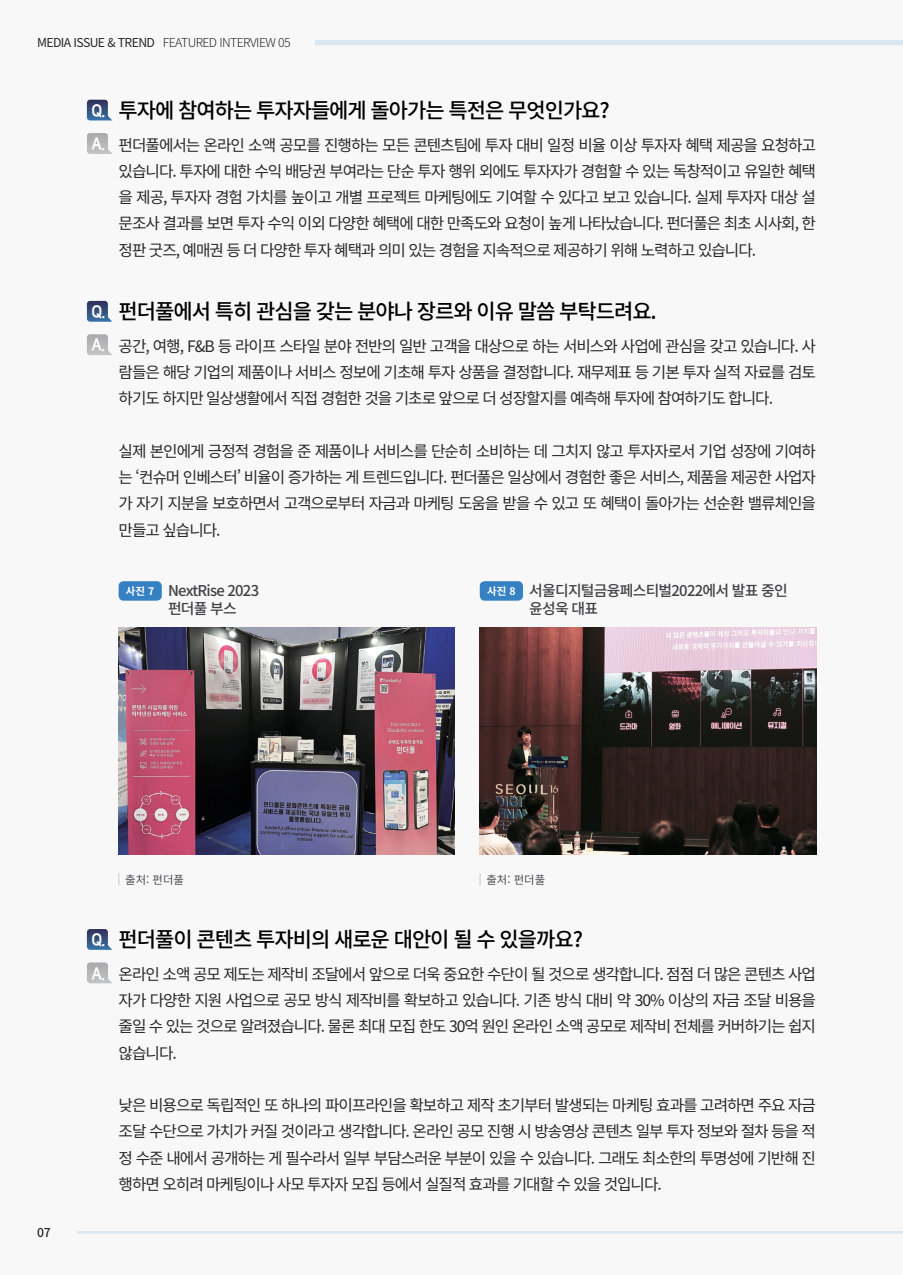
<style>
.page{position:relative;width:903px;height:1275px;background:#f8f8f9}
.page>*{position:absolute;margin:0;border:0;box-sizing:border-box;transform-origin:0 0}
.t1{font:500 21px "Noto Sans CJ Kkr";letter-spacing:-.05em;color:#000}
.t2{font:15.75px/26.2px "Noto Sans CJ Kkr";letter-spacing:-.065em;color:#292829;text-align:justify}
.t3{font:500 14.88px/17.5px "Noto Sans KR";letter-spacing:-.05em;color:#414042}
.t4{font:300 12.25px "Noto Sans CJ Kkr";letter-spacing:-.05em;color:#292829}
.t5{font:500 12.25px "Noto Sans CJ Kkr";color:#292829}
.t6{font:11.38px "Noto Sans CJ Kkr";color:#4d4d4f}
.s1{font-weight:400}
.s2{font-family:"Nanum Square EB";font-weight:400;font-size:16.8px;color:#fff}
.s3{font-family:"Nanum Square EB";font-size:16.8px;color:#fff}
.s4{font-weight:700;font-size:10.5px;color:#fff}
</style>
<div class="page">
<div style="left:315px;top:40px;width:588px;height:5px;background:#dae7f0"></div>
<svg style="left:87px;top:100px;width:25px;height:20px"></svg>
<svg style="left:87px;top:133px;width:25px;height:21px"></svg>
<svg style="left:87px;top:301px;width:25px;height:21px"></svg>
<svg style="left:87px;top:334px;width:25px;height:21px"></svg>
<div style="left:119px;top:581px;width:43px;height:20px;background:#3581c3;border-radius:5px"></div>
<svg style="left:119px;top:873px;width:1px;height:12px"></svg>
<div style="left:480px;top:581px;width:43px;height:20px;background:#3581c3;border-radius:5px"></div>
<img style="left:119px;top:627px;width:336px;height:228px">
<img style="left:480px;top:627px;width:336px;height:228px">
<svg style="left:480px;top:873px;width:1px;height:12px"></svg>
<svg style="left:87px;top:929px;width:25px;height:21px"></svg>
<svg style="left:87px;top:962px;width:25px;height:21px"></svg>
<hr style="left:77px;top:1231px;width:826px;height:3px;background:#dae7f0">
<p class="t4" style="left:37px;top:36px;width:255px"><span class="s1">MEDIA ISSUE &amp; TREND</span> FEATURED INTERVIEW 05</p>
<h1 class="t1" style="left:91px;top:99px;width:520px"><span class="s2">Q.</span> 투자에 참여하는 투자자들에게 돌아가는 특전은 무엇인가요?</h1>
<p class="t2" style="left:119px;top:132px;width:699px;text-indent:-27px"><span class="s3">A.</span> 펀더풀에서는 온라인 소액 공모를 진행하는 모든 콘텐츠팀에 투자 대비 일정 비율 이상 투자자 혜택 제공을 요청하고 있습니다. 투자에 대한 수익 배당권 부여라는 단순 투자 행위 외에도 투자자가 경험할 수 있는 독창적이고 유일한 혜택 을 제공, 투자자 경험 가치를 높이고 개별 프로젝트 마케팅에도 기여할 수 있다고 보고 있습니다. 실제 투자자 대상 설 문조사 결과를 보면 투자 수익 이외 다양한 혜택에 대한 만족도와 요청이 높게 나타났습니다. 펀더풀은 최초 시사회, 한 정판 굿즈, 예매권 등 더 다양한 투자 혜택과 의미 있는 경험을 지속적으로 제공하기 위해 노력하고 있습니다.</p>
<h1 class="t1" style="left:91px;top:300px;width:567px"><span class="s2">Q.</span> 펀더풀에서 특히 관심을 갖는 분야나 장르와 이유 말씀 부탁드려요.</h1>
<p class="t2" style="left:119px;top:333px;width:699px;text-indent:-27px"><span class="s3">A.</span> 공간, 여행, F&amp;B 등 라이프 스타일 분야 전반의 일반 고객을 대상으로 하는 서비스와 사업에 관심을 갖고 있습니다. 사 람들은 해당 기업의 제품이나 서비스 정보에 기초해 투자 상품을 결정합니다. 재무제표 등 기본 투자 실적 자료를 검토 하기도 하지만 일상생활에서 직접 경험한 것을 기초로 앞으로 더 성장할지를 예측해 투자에 참여하기도 합니다.</p>
<p class="t2" style="left:119px;top:438px;width:699px">실제 본인에게 긍정적 경험을 준 제품이나 서비스를 단순히 소비하는 데 그치지 않고 투자자로서 기업 성장에 기여하 는 ‘컨슈머 인베스터’ 비율이 증가하는 게 트렌드입니다. 펀더풀은 일상에서 경험한 좋은 서비스, 제품을 제공한 사업자 가 자기 지분을 보호하면서 고객으로부터 자금과 마케팅 도움을 받을 수 있고 또 혜택이 돌아가는 선순환 밸류체인을 만들고 싶습니다.</p>
<p class="t3" style="left:168px;top:582px;width:93px;text-indent:-42px"><span class="s4">사진 7</span> NextRise 2023 펀더풀 부스</p>
<p class="t6" style="left:125px;top:873px;width:60px">출처: 펀더풀</p>
<p class="t3" style="left:529px;top:582px;width:260px;text-indent:-42px"><span class="s4">사진 8</span> 서울디지털금융페스티벌2022에서 발표 중인 윤성욱 대표</p>
<p class="t6" style="left:486px;top:873px;width:60px">출처: 펀더풀</p>
<p class="t5" style="left:37px;top:1226px;width:15px">07</p>
<h1 class="t1" style="left:91px;top:928px;width:493px"><span class="s2">Q.</span> 펀더풀이 콘텐츠 투자비의 새로운 대안이 될 수 있을까요?</h1>
<p class="t2" style="left:119px;top:961px;width:699px;text-indent:-27px"><span class="s3">A.</span> 온라인 소액 공모 제도는 제작비 조달에서 앞으로 더욱 중요한 수단이 될 것으로 생각합니다. 점점 더 많은 콘텐츠 사업 자가 다양한 지원 사업으로 공모 방식 제작비를 확보하고 있습니다. 기존 방식 대비 약 30% 이상의 자금 조달 비용을 줄일 수 있는 것으로 알려졌습니다. 물론 최대 모집 한도 30억 원인 온라인 소액 공모로 제작비 전체를 커버하기는 쉽지 않습니다.</p>
<p class="t2" style="left:119px;top:1093px;width:699px">낮은 비용으로 독립적인 또 하나의 파이프라인을 확보하고 제작 초기부터 발생되는 마케팅 효과를 고려하면 주요 자금 조달 수단으로 가치가 커질 것이라고 생각합니다. 온라인 공모 진행 시 방송영상 콘텐츠 일부 투자 정보와 절차 등을 적 정 수준 내에서 공개하는 게 필수라서 일부 부담스러운 부분이 있을 수 있습니다. 그래도 최소한의 투명성에 기반해 진 행하면 오히려 마케팅이나 사모 투자자 모집 등에서 실질적 효과를 기대할 수 있을 것입니다.</p>
</div>
